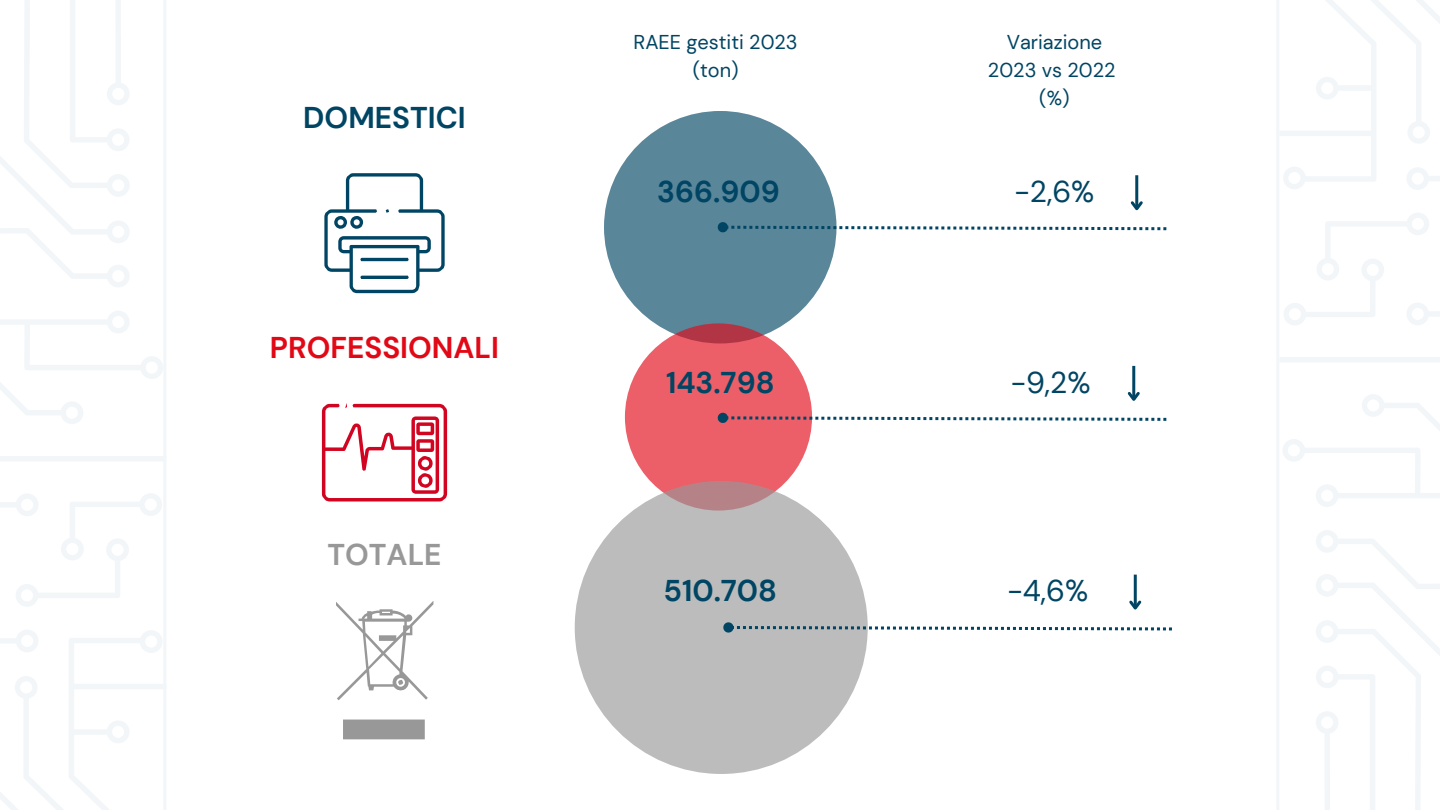
<style>
.page{position:relative;width:1440px;height:810px;background:#fff}
.page>*{position:absolute;margin:0;border:0;box-sizing:border-box;transform-origin:0 0}
.t1{font:700 30px "DM Sans";color:#004563}
.t2{font:30px "DM Sans";color:#004563}
.t3{font:700 30px "DM Sans";color:#e20917}
.t4{font:700 30px "DM Sans";color:#989898}
.t5{font:20px "DM Sans";color:#004563}
</style>
<div class="page">
<svg style="left:0;top:0;width:163px;height:424px"></svg>
<svg style="left:0;top:456px;width:163px;height:354px"></svg>
<div style="left:604px;top:111px;width:233px;height:232px;background:#5a869a;border-radius:50%"></div>
<svg style="left:717px;top:220px;width:449px;height:14px"></svg>
<hr style="left:1134px;top:575px;width:3px;height:33px;background:#004563">
<svg style="left:1129px;top:598px;width:13px;height:12px"></svg>
<hr style="left:1132px;top:366px;width:3px;height:33px;background:#004563">
<svg style="left:1127px;top:389px;width:13px;height:12px"></svg>
<hr style="left:1135px;top:175px;width:3px;height:34px;background:#004563">
<svg style="left:1130px;top:199px;width:13px;height:12px"></svg>
<svg style="left:1283px;top:394px;width:157px;height:416px"></svg>
<svg style="left:1279px;top:0;width:161px;height:362px"></svg>
<hr style="left:163px;top:0;width:3px;height:810px;background:#f2f6f8">
<hr style="left:1276px;top:0;width:3px;height:810px;background:#f2f6f8">
<div style="left:625px;top:323px;width:187px;height:188px;background:#ec5f68;border-radius:50%"></div>
<svg style="left:717px;top:411px;width:449px;height:14px"></svg>
<div style="left:575px;top:481px;width:293px;height:293px;background:#bcbcbc;border-radius:50%"></div>
<svg style="left:723px;top:620px;width:449px;height:14px"></svg>
<svg style="left:324px;top:173px;width:121px;height:120px"></svg>
<svg style="left:322px;top:403px;width:125px;height:99px"></svg>
<svg style="left:336px;top:601px;width:97px;height:138px"></svg>
<h2 class="t1" style="left:303px;top:98px;width:164px">DOMESTICI</h2>
<h1 class="t3" style="left:270px;top:328px;width:231px">PROFESSIONALI</h1>
<p class="t4" style="left:327px;top:536px;width:116px">TOTALE</p>
<h1 class="t5" style="left:634px;top:29px;width:166px">RAEE gestiti 2023</h1>
<h2 class="t5" style="left:693px;top:57px;width:47px">(ton)</h2>
<p class="t5" style="left:1007px;top:29px;width:97px">Variazione</p>
<p class="t5" style="left:988px;top:57px;width:129px">2023 vs 2022</p>
<p class="t5" style="left:1039px;top:85px;width:32px">(%)</p>
<p class="t1" style="left:657px;top:172px;width:124px">366.909</p>
<p class="t2" style="left:1014px;top:172px;width:81px">-2,6%</p>
<p class="t1" style="left:666px;top:363px;width:110px">143.798</p>
<p class="t1" style="left:663px;top:572px;width:115px">510.708</p>
<p class="t2" style="left:1011px;top:363px;width:81px">-9,2%</p>
<p class="t2" style="left:1007px;top:572px;width:82px">-4,6%</p>
</div>
